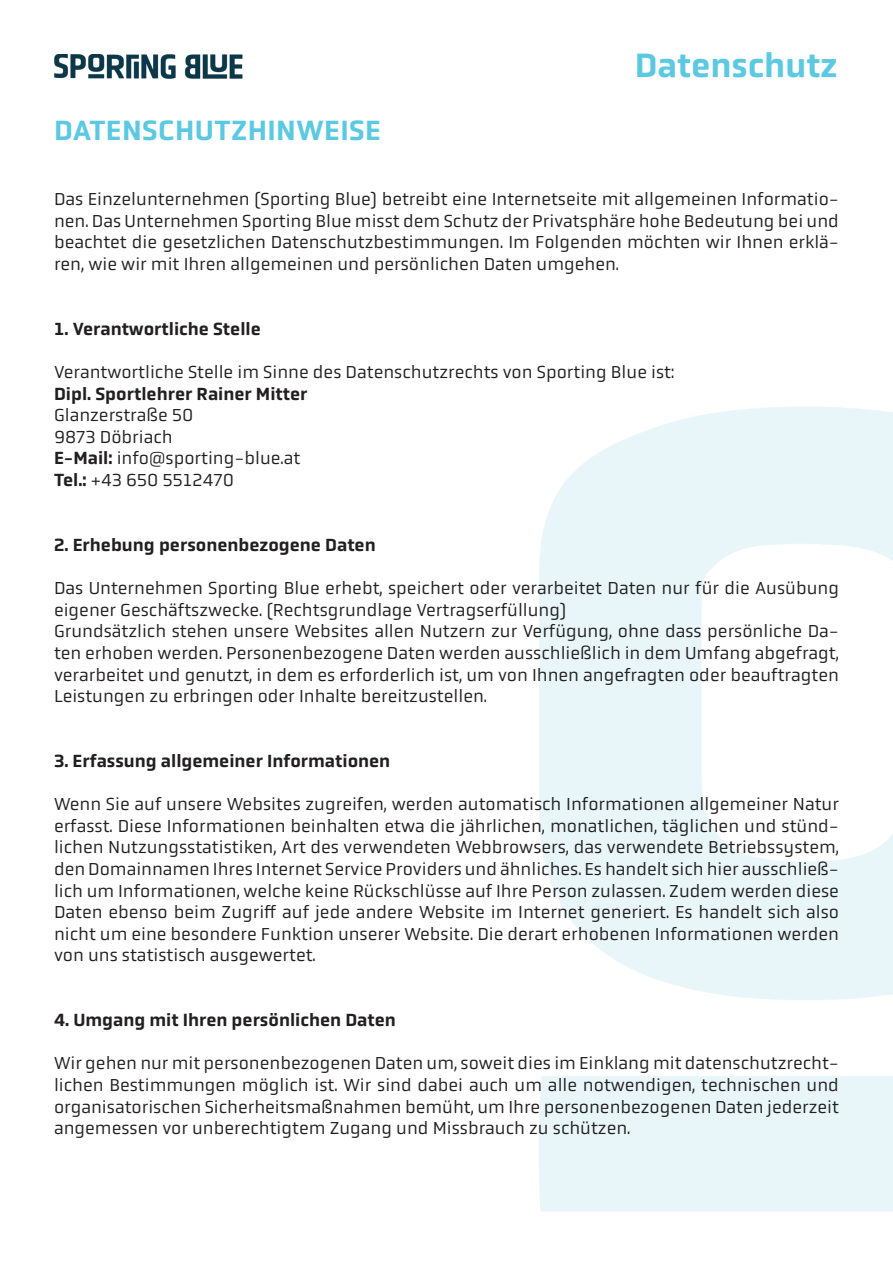
<style>
.page{position:relative;width:893px;height:1263px;background:#fff}
.page>*{position:absolute;margin:0;border:0;box-sizing:border-box;transform-origin:0 0}
.t1{font:500 34.5px "Obvia";color:#5bc9e1}
.t2{font:500 28.5px "Obvia";letter-spacing:.015em;color:#5bc9e1}
.t3{font:18px/21.6px "Obvia";color:#231f20;text-align:justify}
.t4{font:500 18px "Obvia";color:#231f20}
.s1{font-weight:500}
</style>
<div class="page">
<img style="left:54px;top:54px;width:189px;height:25px">
<p class="t2" style="left:54px;top:114px;width:328px">DATENSCHUTZHINWEISE</p>
<h1 class="t1" style="left:635px;top:45px;width:204px">Datenschutz</h1>
<p class="t3" style="left:54px;top:188px;width:786px">Das Einzelunternehmen (Sporting Blue) betreibt eine Internetseite mit allgemeinen Informatio‑ nen. Das Unternehmen Sporting Blue misst dem Schutz der Privatsphäre hohe Bedeutung bei und beachtet die gesetzlichen Datenschutzbestimmungen. Im Folgenden möchten wir Ihnen erklä‑ ren, wie wir mit Ihren allgemeinen und persönlichen Daten umgehen.</p>
<p class="t4" style="left:54px;top:318px;width:208px">1. Verantwortliche Stelle</p>
<p class="t3" style="left:54px;top:361px;width:622px">Verantwortliche Stelle im Sinne des Datenschutzrechts von Sporting Blue ist:</p>
<p class="t4" style="left:54px;top:383px;width:255px">Dipl. Sportlehrer Rainer Mitter</p>
<p class="t3" style="left:54px;top:404px;width:141px">Glanzerstraße 50</p>
<p class="t3" style="left:54px;top:426px;width:120px">9873 Döbriach</p>
<p class="t3" style="left:54px;top:448px;width:248px"><span class="s1">E-Mail:</span> info@sporting‑blue.at</p>
<p class="t3" style="left:54px;top:469px;width:182px"><span class="s1">Tel.:</span> +43 650 5512470</p>
<p class="t4" style="left:54px;top:534px;width:323px">2. Erhebung personenbezogene Daten</p>
<p class="t3" style="left:54px;top:577px;width:786px">Das Unternehmen Sporting Blue erhebt, speichert oder verarbeitet Daten nur für die Ausübung eigener Geschäftszwecke. (Rechtsgrundlage Vertragserfüllung)</p>
<p class="t3" style="left:54px;top:620px;width:786px">Grundsätzlich stehen unsere Websites allen Nutzern zur Verfügung, ohne dass persönliche Da‑ ten erhoben werden. Personenbezogene Daten werden ausschließlich in dem Umfang abgefragt, verarbeitet und genutzt, in dem es erforderlich ist, um von Ihnen angefragten oder beauftragten Leistungen zu erbringen oder Inhalte bereitzustellen.</p>
<p class="t4" style="left:54px;top:750px;width:338px">3. Erfassung allgemeiner Informationen</p>
<p class="t3" style="left:54px;top:793px;width:787px">Wenn Sie auf unsere Websites zugreifen, werden automatisch Informationen allgemeiner Natur erfasst. Diese Informationen beinhalten etwa die jährlichen, monatlichen, täglichen und stünd‑ lichen Nutzungsstatistiken, Art des verwendeten Webbrowsers, das verwendete Betriebssystem, den Domainnamen Ihres Internet Service Providers und ähnliches. Es handelt sich hier ausschließ‑ lich um Informationen, welche keine Rückschlüsse auf Ihre Person zulassen. Zudem werden diese Daten ebenso beim Zugriff auf jede andere Website im Internet generiert. Es handelt sich also nicht um eine besondere Funktion unserer Website. Die derart erhobenen Informationen werden von uns statistisch ausgewertet.</p>
<p class="t4" style="left:54px;top:1009px;width:343px">4. Umgang mit Ihren persönlichen Daten</p>
<p class="t3" style="left:54px;top:1052px;width:786px">Wir gehen nur mit personenbezogenen Daten um, soweit dies im Einklang mit datenschutzrecht‑ lichen Bestimmungen möglich ist. Wir sind dabei auch um alle notwendigen, technischen und organisatorischen Sicherheitsmaßnahmen bemüht, um Ihre personenbezogenen Daten jederzeit angemessen vor unberechtigtem Zugang und Missbrauch zu schützen.</p>
</div>
